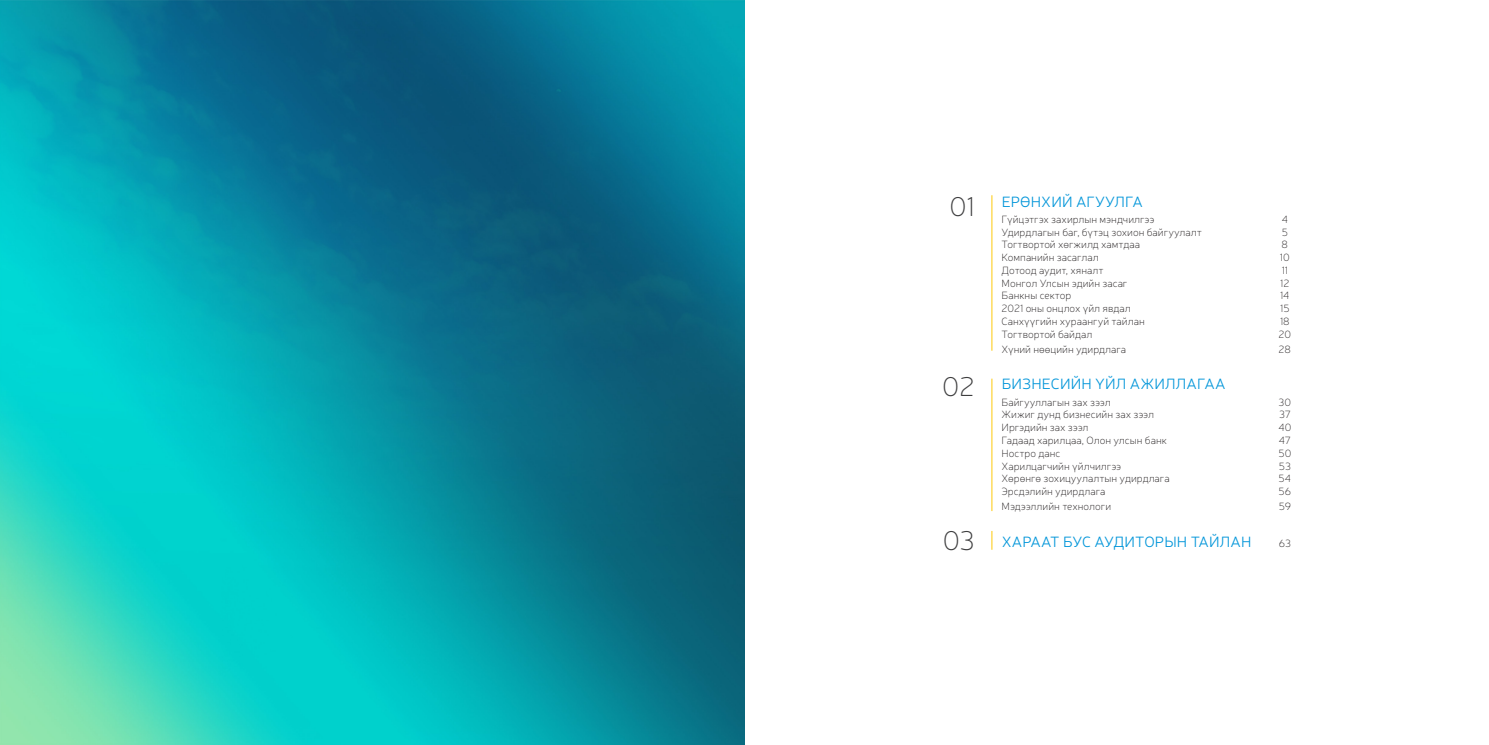
<style>
.page{position:relative;width:1489px;height:745px;background:#fff}
.page>*{position:absolute;margin:0;border:0;box-sizing:border-box;transform-origin:0 0}
.t1{font:100 27.5px "Neris";color:#3e3e3f}
.t2{font:300 15px "Neris";letter-spacing:.01em;color:#0095d9}
.t3{font:100 10.62px/12.8px "Neris";color:#231f20}
</style>
<div class="page">
<hr style="left:991px;top:195px;width:1px;height:155px;background:#feca0a">
<hr style="left:991px;top:378px;width:1px;height:132px;background:#feca0a">
<svg style="left:991px;top:531px;width:1px;height:18px"></svg>
<img style="left:0;top:0;width:744px;height:744px">
<h1 class="t1" style="left:949px;top:190px;width:27px">01</h1>
<h1 class="t1" style="left:942px;top:370px;width:34px">02</h1>
<h1 class="t1" style="left:942px;top:523px;width:34px">03</h1>
<h2 class="t2" style="left:1001px;top:192px;width:143px">ЕРӨНХИЙ АГУУЛГА</h2>
<p class="t3" style="left:1001px;top:212px;width:202px">Гүйцэтгэх захирлын мэндчилгээ<br>Удирдлагын баг, бүтэц зохион байгуулалт<br>Тогтвортой хөгжилд хамтдаа<br>Компанийн засаглал<br>Дотоод аудит, хяналт<br>Монгол Улсын эдийн засаг<br>Банкны сектор<br>2021 оны онцлох үйл явдал<br>Санхүүгийн хураангуй тайлан<br>Тогтвортой байдал</p>
<p class="t3" style="left:1001px;top:342px;width:126px">Хүний нөөцийн удирдлага</p>
<h2 class="t2" style="left:1001px;top:374px;width:225px">БИЗНЕСИЙН ҮЙЛ АЖИЛЛАГАА</h2>
<p class="t3" style="left:1001px;top:395px;width:170px">Байгууллагын зах зээл<br>Жижиг дунд бизнесийн зах зээл<br>Иргэдийн зах зээл<br>Гадаад харилцаа, Олон улсын банк<br>Ностро данс<br>Харилцагчийн үйлчилгээ<br>Хөрөнгө зохицуулалтын удирдлага<br>Эрсдэлийн удирдлага</p>
<p class="t3" style="left:1001px;top:499px;width:111px">Мэдээллийн технологи</p>
<h2 class="t2" style="left:1001px;top:531px;width:251px">ХАРААТ БУС АУДИТОРЫН ТАЙЛАН</h2>
<p class="t3" style="left:1278px;top:212px;width:14px;text-align:center">4<br>5<br>8<br>10<br>11<br>12<br>14<br>15<br>18<br>20</p>
<p class="t3" style="left:1278px;top:342px;width:14px">28</p>
<p class="t3" style="left:1278px;top:395px;width:14px;text-align:justify">30<br>37<br>40<br>47<br>50<br>53<br>54<br>56</p>
<p class="t3" style="left:1278px;top:499px;width:14px">59</p>
<p class="t3" style="left:1278px;top:536px;width:14px">63</p>
</div>
